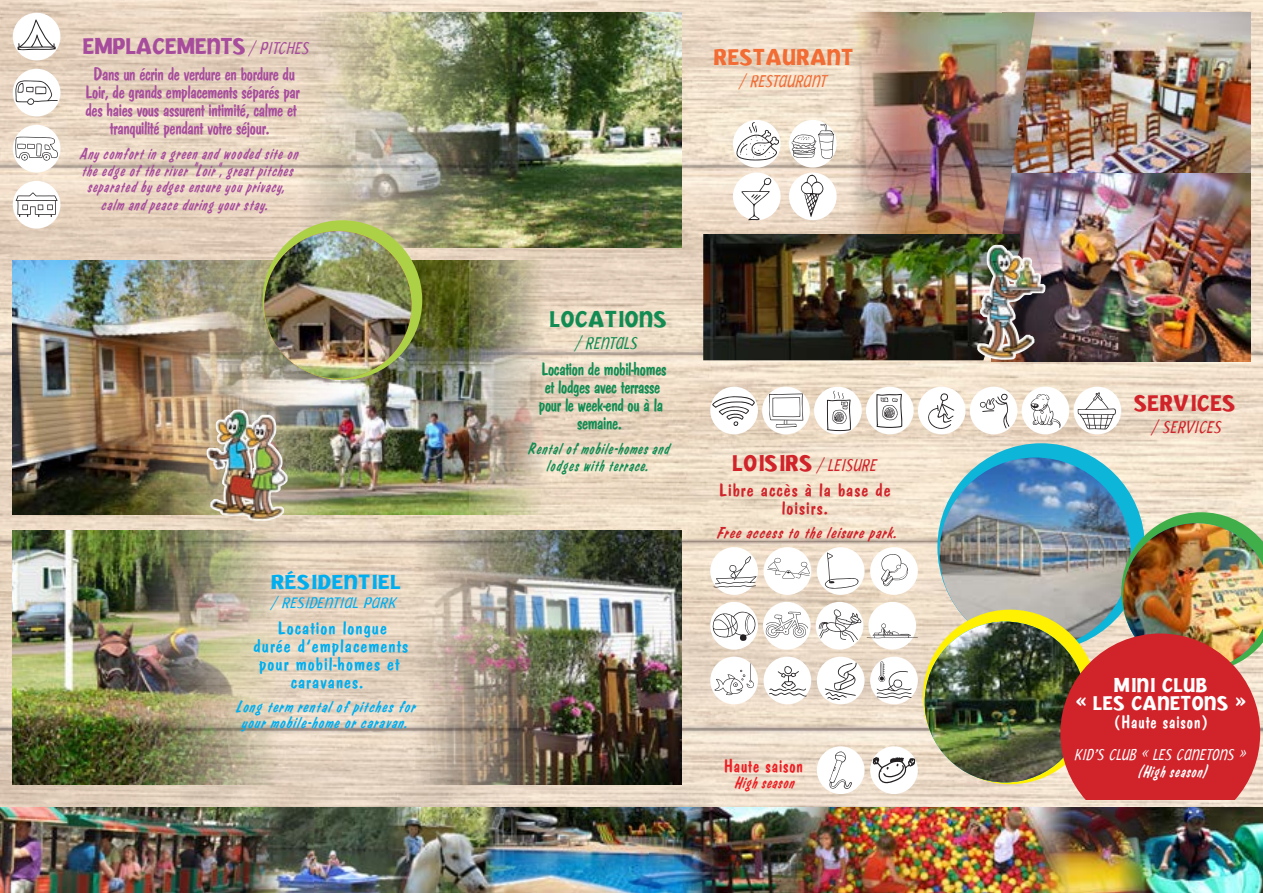
<style>
.page{position:relative;width:1263px;height:893px;background:#fff}
.page>*{position:absolute;margin:0;border:0;box-sizing:border-box;transform-origin:0 0}
.t1{font:24px "Jacoby ICG Black";letter-spacing:-.02em;color:#a74c9d}
.t2{font:24px "Jacoby ICG Black";color:#f26c34}
.t3{font:24px "Jacoby ICG Black";color:#128c53}
.t4{font:24px "Jacoby ICG Black";color:#d1232a}
.t5{font:21.3px "Jacoby ICG Black";color:#00aeef;scale:1.12 1}
.t6{font:21px "Jacoby ICG Black";color:#fff}
.t7{font:18px/18px "Dom Casual";letter-spacing:-.02em;color:#a74c9d;text-align:center}
.t8{font:18px/18px "Dom Casual";letter-spacing:-.02em;color:#128c53;text-align:center}
.t9{font:18px/18px "Dom Casual";letter-spacing:.05em;color:#00aeef;text-align:center;scale:1.12 1}
.t10{font:18px/18px "Dom Casual";letter-spacing:.05em;color:#d1232a;text-align:center;scale:1.12 1}
.t11{font:italic 18px "Jacoby Cond ICG Light";color:#d1232a}
.t12{font:18px "Dom Casual";letter-spacing:.05em;color:#fff}
.t13{font:italic 18px "Jacoby Cond ICG Light";letter-spacing:-.02em;color:#f26c34}
.t14{font:18px "Dom Casual";letter-spacing:.05em;color:#ee1d23}
.t15{font:italic 18px "Jacoby Cond ICG Light";letter-spacing:-.015em;color:#128c53}
.t16{font:italic 16.5px "Jacoby Cond ICG Light";letter-spacing:-.005em;color:#fff}
.t17{font:italic 16.05px "Jacoby Cond ICG Light";letter-spacing:-.01em;color:#00aeef;scale:1.12 1}
.t18{font:italic 15px/16.5px "Dom Casual";letter-spacing:.025em;color:#a74c9d;text-align:center}
.t19{font:italic 15px/16.5px "Dom Casual";letter-spacing:.025em;color:#00aeef;text-align:center;scale:1.12 1}
.t20{font:italic 15px/16.5px "Dom Casual";letter-spacing:.025em;color:#128c53;text-align:center}
.t21{font:italic 15px "Dom Casual";color:#d1232a;scale:1.12 1}
.t22{font:italic 15px "Dom Casual";color:#fff}
.t23{font:italic 15px "Dom Casual";color:#ee1d23}
.s1{font-family:"Jacoby Cond ICG Light";font-style:italic;font-size:18px}
.s2{font-family:"Jacoby ICG Black";font-style:normal;font-size:24px}
</style>
<div class="page">
<img style="left:0;top:0;width:1263px;height:808px">
<img style="left:1020px;top:173px;width:230px;height:188px">
<img style="left:13px;top:261px;width:158px;height:253px">
<img style="left:13px;top:531px;width:288px;height:253px">
<img style="left:394px;top:531px;width:288px;height:253px">
<div style="left:937px;top:443px;width:208px;height:208px;background:#0db5d8;border-radius:50%"></div>
<img style="left:939px;top:457px;width:192px;height:192px;border-radius:96px">
<img style="left:724px;top:808px;width:56px;height:85px">
<img style="left:1076px;top:808px;width:36px;height:85px">
<img style="left:1187px;top:808px;width:76px;height:85px">
<div style="left:13px;top:13px;width:47px;height:47px;background:#fff;border-radius:50%"></div>
<svg style="left:17px;top:19px;width:39px;height:31px"></svg>
<div style="left:13px;top:181px;width:47px;height:48px;background:#fff;border-radius:50%"></div>
<svg style="left:16px;top:192px;width:42px;height:25px"></svg>
<div style="left:13px;top:69px;width:47px;height:47px;background:#fff;border-radius:50%"></div>
<svg style="left:15px;top:80px;width:43px;height:25px"></svg>
<div style="left:13px;top:125px;width:47px;height:48px;background:#fff;border-radius:50%"></div>
<svg style="left:15px;top:137px;width:43px;height:24px"></svg>
<img style="left:314px;top:808px;width:67px;height:85px">
<img style="left:0;top:808px;width:239px;height:85px">
<img style="left:855px;top:808px;width:146px;height:85px">
<div style="left:762px;top:387px;width:48px;height:47px;background:#fff;border-radius:50%"></div>
<svg style="left:769px;top:393px;width:34px;height:34px"></svg>
<div style="left:866px;top:387px;width:48px;height:47px;background:#fff;border-radius:50%"></div>
<svg style="left:876px;top:394px;width:26px;height:34px"></svg>
<div style="left:710px;top:387px;width:48px;height:47px;background:#fff;border-radius:50%"></div>
<svg style="left:712px;top:396px;width:43px;height:30px"></svg>
<div style="left:814px;top:387px;width:48px;height:47px;background:#fff;border-radius:50%"></div>
<svg style="left:827px;top:391px;width:24px;height:40px"></svg>
<div style="left:970px;top:387px;width:47px;height:47px;background:#fff;border-radius:50%"></div>
<svg style="left:980px;top:393px;width:29px;height:36px"></svg>
<div style="left:918px;top:387px;width:47px;height:47px;background:#fff;border-radius:50%"></div>
<svg style="left:925px;top:393px;width:29px;height:38px"></svg>
<div style="left:1022px;top:387px;width:47px;height:47px;background:#fff;border-radius:50%"></div>
<svg style="left:1030px;top:394px;width:31px;height:34px"></svg>
<div style="left:1073px;top:387px;width:48px;height:47px;background:#fff;border-radius:50%"></div>
<svg style="left:1077px;top:392px;width:39px;height:37px"></svg>
<div style="left:733px;top:120px;width:48px;height:48px;background:#fff;border-radius:50%"></div>
<div style="left:789px;top:120px;width:48px;height:48px;background:#fff;border-radius:50%"></div>
<div style="left:789px;top:173px;width:48px;height:47px;background:#fff;border-radius:50%"></div>
<svg style="left:735px;top:122px;width:44px;height:39px"></svg>
<svg style="left:801px;top:175px;width:23px;height:42px"></svg>
<svg style="left:790px;top:124px;width:44px;height:35px"></svg>
<div style="left:733px;top:173px;width:48px;height:47px;background:#fff;border-radius:50%"></div>
<svg style="left:741px;top:178px;width:30px;height:43px"></svg>
<div style="left:870px;top:547px;width:48px;height:48px;background:#fff;border-radius:50%"></div>
<svg style="left:881px;top:554px;width:27px;height:33px"></svg>
<div style="left:710px;top:602px;width:48px;height:48px;background:#fff;border-radius:50%"></div>
<svg style="left:712px;top:611px;width:43px;height:30px"></svg>
<div style="left:816px;top:602px;width:47px;height:48px;background:#fff;border-radius:50%"></div>
<svg style="left:819px;top:609px;width:42px;height:33px"></svg>
<div style="left:710px;top:547px;width:48px;height:48px;background:#fff;border-radius:50%"></div>
<svg style="left:713px;top:556px;width:43px;height:31px"></svg>
<div style="left:763px;top:547px;width:48px;height:48px;background:#fff;border-radius:50%"></div>
<svg style="left:767px;top:558px;width:43px;height:21px"></svg>
<div style="left:817px;top:547px;width:47px;height:48px;background:#fff;border-radius:50%"></div>
<svg style="left:825px;top:552px;width:34px;height:38px"></svg>
<div style="left:817px;top:657px;width:47px;height:47px;background:#fff;border-radius:50%"></div>
<svg style="left:825px;top:662px;width:32px;height:38px"></svg>
<div style="left:763px;top:602px;width:48px;height:48px;background:#fff;border-radius:50%"></div>
<svg style="left:765px;top:612px;width:43px;height:26px"></svg>
<div style="left:710px;top:657px;width:48px;height:47px;background:#fff;border-radius:50%"></div>
<svg style="left:714px;top:663px;width:41px;height:32px"></svg>
<div style="left:870px;top:657px;width:48px;height:47px;background:#fff;border-radius:50%"></div>
<svg style="left:877px;top:661px;width:34px;height:38px"></svg>
<div style="left:763px;top:657px;width:48px;height:47px;background:#fff;border-radius:50%"></div>
<svg style="left:769px;top:664px;width:38px;height:33px"></svg>
<div style="left:868px;top:602px;width:48px;height:48px;background:#fff;border-radius:50%"></div>
<svg style="left:867px;top:623px;width:51px;height:15px"></svg>
<div style="left:870px;top:746px;width:48px;height:48px;background:#fff;border-radius:50%"></div>
<svg style="left:873px;top:757px;width:42px;height:29px"></svg>
<div style="left:817px;top:746px;width:47px;height:48px;background:#fff;border-radius:50%"></div>
<svg style="left:829px;top:751px;width:23px;height:38px"></svg>
<svg style="left:923px;top:610px;width:174px;height:174px;background:#eee60d"></svg>
<img style="left:925px;top:622px;width:160px;height:160px;border-radius:80px">
<img style="left:1060px;top:512px;width:203px;height:288px">
<img style="left:269px;top:13px;width:413px;height:234px">
<img style="left:842px;top:13px;width:76px;height:221px">
<img style="left:171px;top:261px;width:211px;height:253px">
<img style="left:382px;top:261px;width:175px;height:253px">
<div style="left:263px;top:220px;width:159px;height:160px;background:#acd146;border-radius:50%"></div>
<img style="left:264px;top:231px;width:147px;height:147px;border-radius:74px">
<img style="left:195px;top:406px;width:106px;height:119px">
<img style="left:1035px;top:13px;width:215px;height:160px">
<img style="left:703px;top:234px;width:317px;height:126px">
<img style="left:918px;top:13px;width:117px;height:221px">
<img style="left:968px;top:238px;width:82px;height:130px">
<img style="left:504px;top:808px;width:145px;height:85px">
<img style="left:239px;top:808px;width:75px;height:85px">
<img style="left:381px;top:808px;width:44px;height:85px">
<img style="left:780px;top:808px;width:75px;height:85px">
<img style="left:1112px;top:808px;width:75px;height:85px">
<img style="left:1001px;top:808px;width:75px;height:85px">
<img style="left:649px;top:807px;width:75px;height:86px">
<img style="left:425px;top:808px;width:57px;height:85px">
<img style="left:482px;top:808px;width:22px;height:85px">
<p class="t1" style="left:83px;top:31px;width:229px">EMPLACEMENTS <span class="s1">/ PITCHES</span></p>
<p class="t7" style="left:86px;top:65px;width:216px">Dans un écrin de verdure en bordure du Loir, de grands emplacements séparés par des haies vous assurent intimité, calme et tranquilité pendant votre séjour.</p>
<p class="t18" style="left:79px;top:146px;width:224px">Anycomfortin a green and wooded siteon theedgeof theriver“Loir”,greatpitches separated byedgesensureyou privacy,</p>
<p class="t18" style="left:100px;top:197px;width:172px">calm and peaceduring yourstay.</p>
<p class="t5" style="left:271px;top:569px;width:118px">RÉSIDENTIEL</p>
<p class="t17" style="left:272px;top:593px;width:113px">/ RESIDENTIAL PARK</p>
<p class="t9" style="left:254px;top:618px;width:139px">Location longue<br>durée d’emplacements pour mobil-homes et caravanes.</p>
<p class="t19" style="left:235px;top:698px;width:165px">Long term rental of pitches for your mobile-home or caravan.</p>
<p class="t2" style="left:714px;top:42px;width:142px">RESTAURANT</p>
<p class="t13" style="left:740px;top:70px;width:89px">/ RESTAURANT</p>
<p class="t3" style="left:550px;top:305px;width:119px">LOCATIONS</p>
<p class="t15" style="left:576px;top:332px;width:64px">/ RENTALS</p>
<p class="t8" style="left:539px;top:360px;width:129px">Location de mobil-homes et lodges avec terrasse pour le week-end ou à la semaine.</p>
<p class="t20" style="left:527px;top:441px;width:143px">Rental of mobile-homesand lodgeswith terrace.</p>
<p class="t11" style="left:732px;top:454px;width:147px"><span class="s2">LOISIRS</span> / LEISURE</p>
<p class="t10" style="left:719px;top:481px;width:154px">Libre accès à la base de loisirs.</p>
<p class="t21" style="left:715px;top:523px;width:166px">Free access to the leisure park.</p>
<p class="t14" style="left:724px;top:754px;width:81px">Haute saison</p>
<p class="t23" style="left:734px;top:773px;width:65px">High season</p>
<p class="t4" style="left:1134px;top:388px;width:103px">SERVICES</p>
<p class="t11" style="left:1152px;top:416px;width:71px">/ SERVICES</p>
<p class="t6" style="left:1114px;top:672px;width:95px">MINI CLUB</p>
<p class="t6" style="left:1075px;top:690px;width:173px">« LES CANETONS »</p>
<p class="t12" style="left:1114px;top:710px;width:95px">(Haute saison)</p>
<p class="t16" style="left:1075px;top:745px;width:173px">KID’S CLUB « LES CANETONS »</p>
<p class="t22" style="left:1138px;top:761px;width:69px">(High season)</p>
</div>
